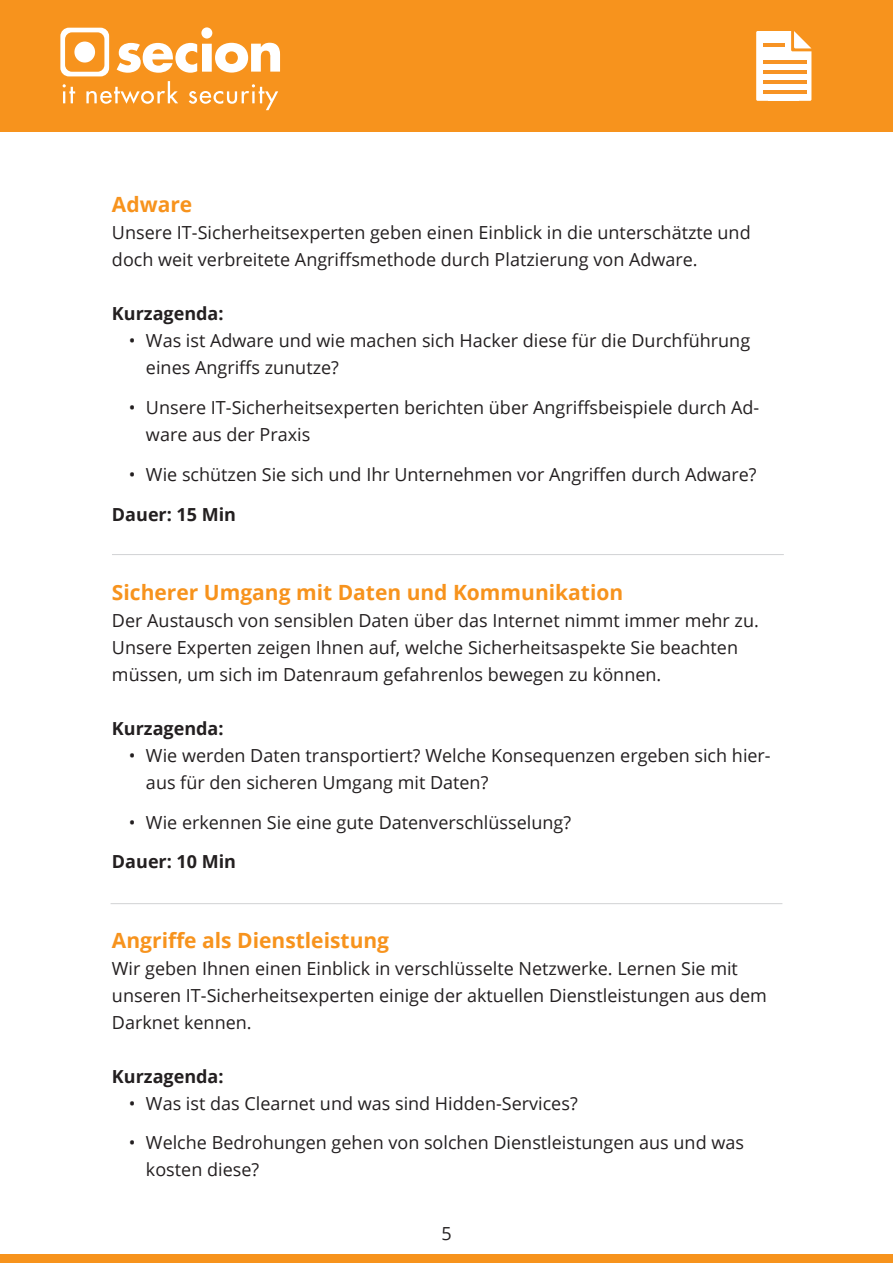
<style>
.page{position:relative;width:893px;height:1263px;background:#fff}
.page>*{position:absolute;margin:0;border:0;box-sizing:border-box;transform-origin:0 0}
.Überschrift_2{font:700 21px "Open Sans";color:#f7931d}
.t1{font:18px/27px "Open Sans";color:#231f20}
.t2{font:700 18px "Open Sans";color:#231f20}
</style>
<div class="page">
<div style="left:0;top:0;width:893px;height:132px;background:#f7931d"></div>
<svg style="left:60px;top:27px;width:220px;height:83px"></svg>
<div style="left:0;top:1254px;width:893px;height:9px;background:#f7931d"></div>
<svg style="left:756px;top:31px;width:55px;height:70px;background:#fef3e6"></svg>
<div style="left:768px;top:89px;width:31px;height:12px;background:#fff"></div>
<hr style="left:763px;top:70px;width:43px;height:4px;background:#f79324">
<hr style="left:763px;top:80px;width:43px;height:4px;background:#f79324">
<hr style="left:763px;top:90px;width:43px;height:4px;background:#f79324">
<hr style="left:763px;top:44px;width:21px;height:3px;background:#f79324">
<hr style="left:763px;top:60px;width:43px;height:4px;background:#f79324">
<hr style="left:112px;top:554px;width:672px;height:1px;background:#d1d2d4">
<hr style="left:111px;top:903px;width:671px;height:1px;background:#d1d2d4">
<p class="Überschrift_2" style="left:112px;top:190px;width:82px">Adware</p>
<p class="t1" style="left:112px;top:219px;width:640px">Unsere IT-Sicherheitsexperten geben einen Einblick in die unterschätzte und doch weit verbreitete Angriffsmethode durch Platzierung von Adware.</p>
<p class="t2" style="left:112px;top:301px;width:113px">Kurzagenda:</p>
<p class="t1" style="left:146px;top:327px;width:606px;text-indent:-17px">• Was ist Adware und wie machen sich Hacker diese für die Durchführung eines Angriffs zunutze?</p>
<p class="t1" style="left:146px;top:394px;width:615px;text-indent:-17px">• Unsere IT-Sicherheitsexperten berichten über Angriffsbeispiele durch Ad&shy;ware aus der Praxis</p>
<p class="t1" style="left:129px;top:460px;width:629px">• Wie schützen Sie sich und Ihr Unternehmen vor Angriffen durch Adware?</p>
<p class="t2" style="left:112px;top:501px;width:126px">Dauer: 15 Min</p>
<p class="Überschrift_2" style="left:112px;top:577px;width:513px">Sicherer Umgang mit Daten und Kommunikation</p>
<p class="t1" style="left:112px;top:606px;width:648px">Der Austausch von sensiblen Daten über das Internet nimmt immer mehr zu.<br>Unsere Experten zeigen Ihnen auf, welche Sicherheitsaspekte Sie beachten müssen, um sich im Datenraum gefahrenlos bewegen zu können.</p>
<p class="t2" style="left:112px;top:716px;width:113px">Kurzagenda:</p>
<p class="t1" style="left:146px;top:741px;width:626px;text-indent:-17px">• Wie werden Daten transportiert? Welche Konsequenzen ergeben sich hier&shy;aus für den sicheren Umgang mit Daten?</p>
<p class="t1" style="left:129px;top:808px;width:444px">• Wie erkennen Sie eine gute Datenverschlüsselung?</p>
<p class="t2" style="left:112px;top:849px;width:126px">Dauer: 10 Min</p>
<p class="Überschrift_2" style="left:112px;top:925px;width:279px">Angriffe als Dienstleistung</p>
<p class="t1" style="left:112px;top:954px;width:656px">Wir geben Ihnen einen Einblick in verschlüsselte Netzwerke. Lernen Sie mit unseren IT-Sicherheitsexperten einige der aktuellen Dienstleistungen aus dem<br>Darknet kennen.</p>
<p class="t2" style="left:112px;top:1063px;width:113px">Kurzagenda:</p>
<p class="t1" style="left:129px;top:1089px;width:450px">• Was ist das Clearnet und was sind Hidden-Services?</p>
<p class="t1" style="left:146px;top:1129px;width:599px;text-indent:-17px">• Welche Bedrohungen gehen von solchen Dienstleistungen aus und was kosten diese?</p>
<p class="t1" style="left:441px;top:1219px;width:12px">5</p>
</div>
